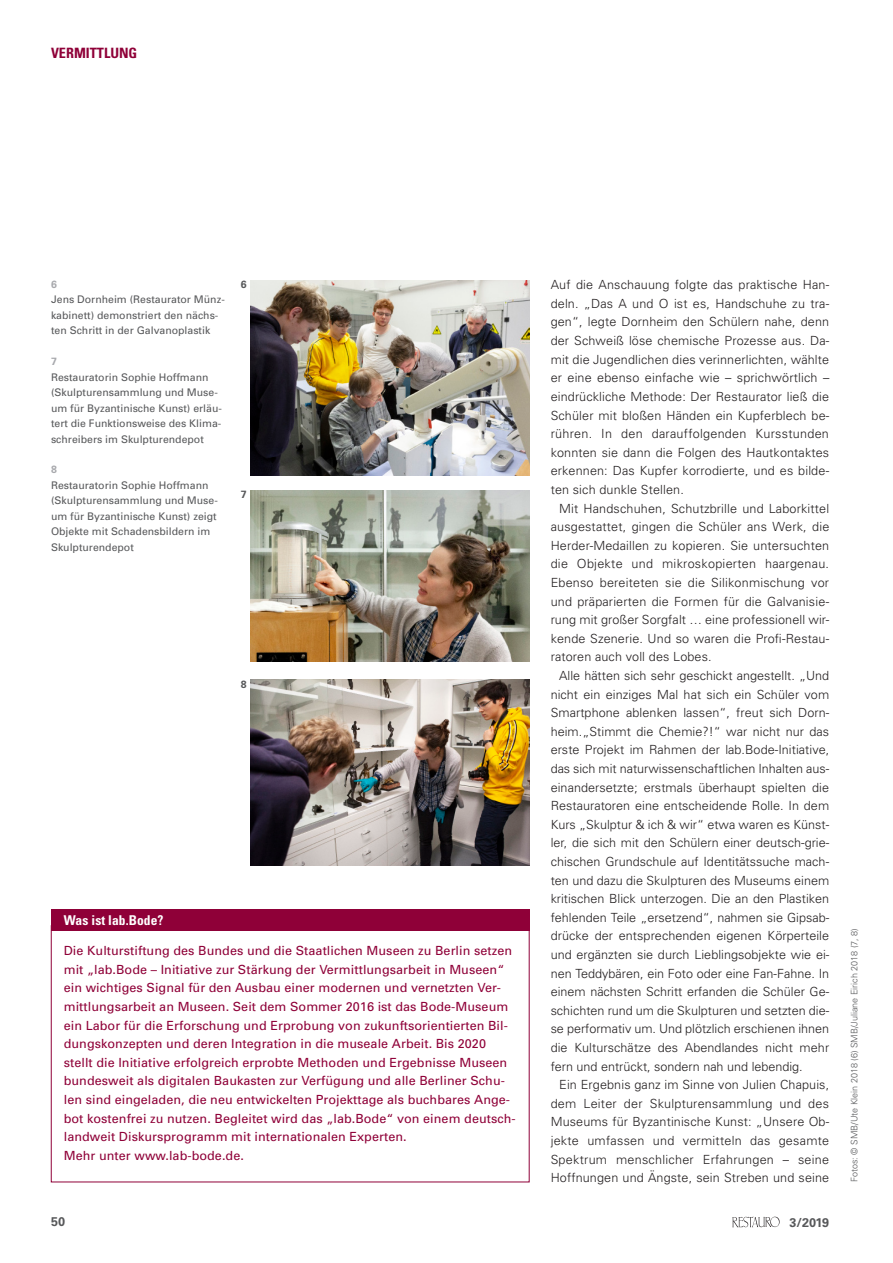
<style>
.page{position:relative;width:893px;height:1263px;background:#fff}
.page>*{position:absolute;margin:0;border:0;box-sizing:border-box;transform-origin:0 0}
.t1{font:700 condensed 14.25px "Univers";color:#8f0038}
.HTK_Head{font:700 condensed 13.5px "Univers";letter-spacing:.005em;color:#fff}
.HT_SP_Copy-2{font:300 12.6px/18.6px "Univers";letter-spacing:.01em;color:#231f20;text-align:justify}
.HTK_Copy{font:12.6px/18.6px "Univers";letter-spacing:.005em;color:#8f0038}
.HT_SP_Copy-0{font:300 12.6px/18.6px "Univers";letter-spacing:.01em;color:#231f20;text-align:justify}
.t2{font:700 12.6px "Univers";letter-spacing:-.01em;color:#57585a}
.BU_ohne_Raster{font:10.5px/15.5px "Univers";color:#57585a}
.BildNr_re{font:700 10.5px "Univers";color:#57585a}
.BU_ohne_Raster-2{font:700 10.5px "Univers";color:#a8a9ad}
.BiNw{font:300 9px "Univers";color:#57585a}
</style>
<div class="page">
<img style="left:732px;top:1217px;width:48px;height:10px">
<div style="left:51px;top:909px;width:478px;height:22px;background:#8f0038"></div>
<img style="left:251px;top:680px;width:278px;height:186px">
<img style="left:251px;top:490px;width:278px;height:171px">
<img style="left:251px;top:280px;width:278px;height:195px">
<p class="t1" style="left:51px;top:44px;width:88px">VERMITTLUNG</p>
<p class="BU_ohne_Raster-2" style="left:51px;top:278px;width:7px">6</p>
<p class="BU_ohne_Raster" style="left:51px;top:292px;width:175px">Jens Dornheim (Restaurator Münz&shy;kabinett) demonstriert den nächs&shy;ten Schritt in der Galvanoplastik</p>
<p class="BU_ohne_Raster-2" style="left:51px;top:355px;width:7px">7</p>
<p class="BU_ohne_Raster" style="left:51px;top:369px;width:172px">Restauratorin Sophie Hoffmann (Skulpturensammlung und Muse&shy;um für Byzantinische Kunst) erläu&shy;tert die Funktionsweise des Klima&shy;schreibers im Skulpturendepot</p>
<p class="BU_ohne_Raster-2" style="left:51px;top:464px;width:7px">8</p>
<p class="BU_ohne_Raster" style="left:51px;top:477px;width:168px">Restauratorin Sophie Hoffmann (Skulpturensammlung und Muse&shy;um für Byzantinische Kunst) zeigt<br>Objekte mit Schadensbildern im<br>Skulpturendepot</p>
<p class="BildNr_re" style="left:241px;top:278px;width:7px">6</p>
<p class="BildNr_re" style="left:241px;top:488px;width:7px">7</p>
<p class="BildNr_re" style="left:241px;top:678px;width:7px">8</p>
<p class="HTK_Head" style="left:64px;top:911px;width:101px">Was ist lab.Bode?</p>
<p class="HTK_Copy" style="left:64px;top:941px;width:453px">Die Kulturstiftung des Bundes und die Staatlichen Museen zu Berlin setzen mit „lab.Bode – Initiative zur Stärkung der Vermittlungsarbeit in Museen“ ein wichtiges Signal für den Ausbau einer modernen und vernetzten Ver&shy;mittlungsarbeit an Museen. Seit dem Sommer 2016 ist das Bode-Museum ein Labor für die Erforschung und Erprobung von zukunftsorientierten Bil&shy;dungskonzepten und deren Integration in die museale Arbeit. Bis 2020 stellt die Initiative erfolgreich erprobte Methoden und Ergebnisse Museen bundesweit als digitalen Baukasten zur Verfügung und alle Berliner Schu&shy;len sind eingeladen, die neu entwickelten Projekttage als buchbares Ange&shy;bot kostenfrei zu nutzen. Begleitet wird das „lab.Bode“ von einem deutsch&shy;landweit Diskursprogramm mit internationalen Experten.</p>
<p class="HTK_Copy" style="left:64px;top:1146px;width:182px">Mehr unter www.lab-bode.de.</p>
<p class="HT_SP_Copy-0" style="left:551px;top:275px;width:280px">Auf die Anschauung folgte das praktische Han&shy;deln. „Das A und O ist es, Handschuhe zu tra&shy;gen“, legte Dornheim den Schülern nahe, denn der Schweiß löse chemische Prozesse aus. Da&shy;mit die Jugendlichen dies verinnerlichten, wählte er eine ebenso einfache wie – sprichwörtlich – eindrückliche Methode: Der Restaurator ließ die Schüler mit bloßen Händen ein Kupferblech be&shy;rühren. In den darauffolgenden Kursstunden konnten sie dann die Folgen des Hautkontaktes erkennen: Das Kupfer korrodierte, und es bilde&shy;ten sich dunkle Stellen.</p>
<p class="HT_SP_Copy-2" style="left:551px;top:499px;width:280px;text-indent:9px">Mit Handschuhen, Schutzbrille und Laborkittel ausgestattet, gingen die Schüler ans Werk, die Herder-Medaillen zu kopieren. Sie untersuchten die Objekte und mikroskopierten haargenau.<br>Ebenso bereiteten sie die Silikonmischung vor und präparierten die Formen für die Galvanisie&shy;rung mit großer Sorgfalt … eine professionell wir&shy;kende Szenerie. Und so waren die Profi-Restau&shy;ratoren auch voll des Lobes.</p>
<p class="HT_SP_Copy-2" style="left:551px;top:666px;width:280px;text-indent:9px">Alle hätten sich sehr geschickt angestellt. „Und nicht ein einziges Mal hat sich ein Schüler vom Smartphone ablenken lassen“, freut sich Dorn&shy;heim.„Stimmt die Chemie?!“ war nicht nur das erste Projekt im Rahmen der lab.Bode-Initiative, das sich mit naturwissenschaftlichen Inhalten aus&shy;einandersetzte; erstmals überhaupt spielten die Restauratoren eine entscheidende Rolle. In dem Kurs „Skulptur &amp; ich &amp; wir“ etwa waren es Künst&shy;ler, die sich mit den Schülern einer deutsch-grie&shy;chischen Grundschule auf Identitätssuche mach&shy;ten und dazu die Skulpturen des Museums einem kritischen Blick unterzogen. Die an den Plastiken fehlenden Teile „ersetzend“, nahmen sie Gipsab&shy;drücke der entsprechenden eigenen Körperteile und ergänzten sie durch Lieblingsobjekte wie ei&shy;nen Teddybären, ein Foto oder eine Fan-Fahne. In einem nächsten Schritt erfanden die Schüler Ge&shy;schichten rund um die Skulpturen und setzten die&shy;se performativ um. Und plötzlich erschienen ihnen die Kulturschätze des Abendlandes nicht mehr fern und entrückt, sondern nah und lebendig.</p>
<p class="HT_SP_Copy-2" style="left:551px;top:1075px;width:280px;text-indent:9px">Ein Ergebnis ganz im Sinne von Julien Chapuis, dem Leiter der Skulpturensammlung und des Museums für Byzantinische Kunst: „Unsere Ob&shy;jekte umfassen und vermitteln das gesamte Spektrum menschlicher Erfahrungen – seine Hoffnungen und Ängste, sein Streben und seine</p>
<p class="t2" style="left:51px;top:1214px;width:16px">50</p>
<p class="t2" style="left:789px;top:1215px;width:41px">3/2019</p>
<p class="BiNw" style="left:849px;top:1182px;width:255px;rotate:-90deg">Fotos: © SMB/Ute Klein 2018 (6) SMB/Juliane Eirich 2018 (7, 8)</p>
</div>
